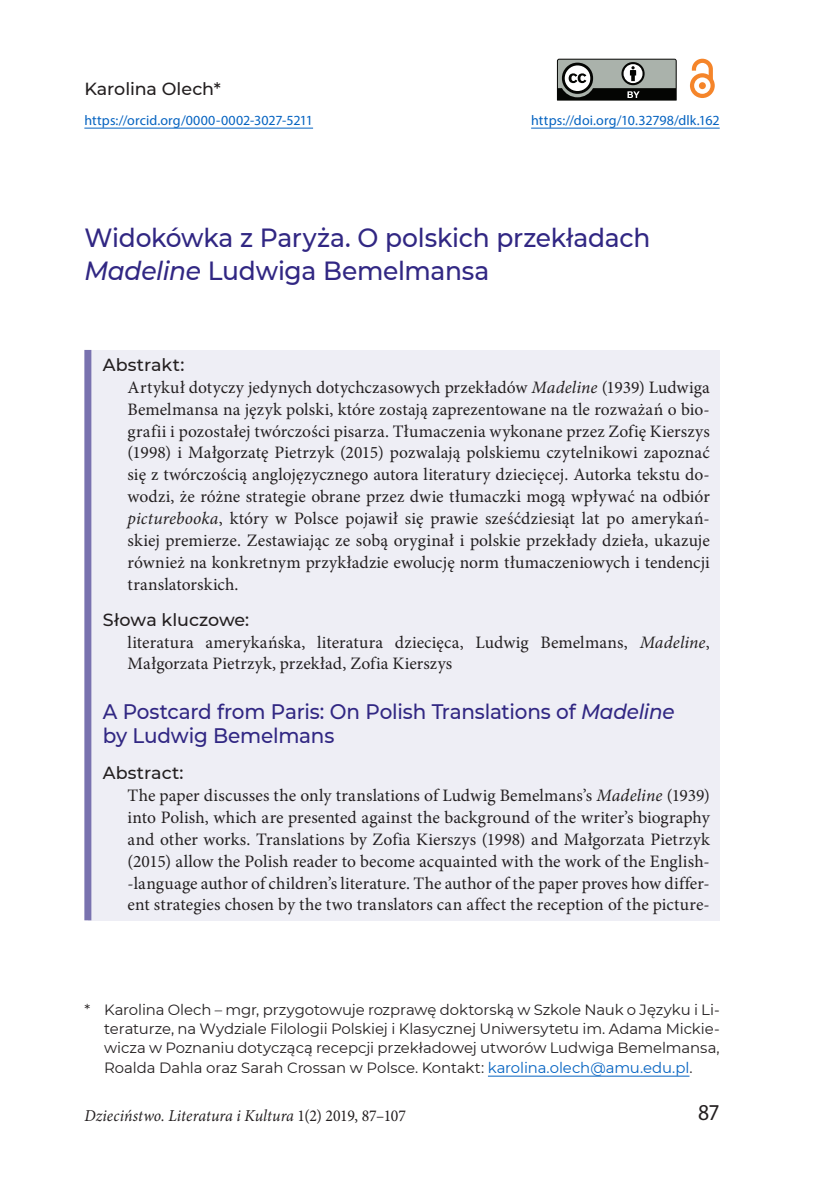
<style>
.page{position:relative;width:819px;height:1181px;background:#fff}
.page>*{position:absolute;margin:0;border:0;box-sizing:border-box;transform-origin:0 0}
.tyt1_1{font:500 26.25px/33.2px "Montserrat";letter-spacing:-.01em;color:#312783;scale:.95 1}
.pagina_cyf{font:22.75px "Myriad Pro";color:#231f20;scale:.95 1}
.tyt_ang{font:500 21px/24.5px "Montserrat";letter-spacing:-.01em;color:#312783;scale:.95 1}
.abstrakt{font:17.5px/21.9px "Minion Pro";letter-spacing:.005em;color:#231f20;text-align:justify}
.abstrakt_ang{font:17.5px/21.9px "Minion Pro";letter-spacing:.005em;color:#231f20;text-align:center}
.abstrakt_slowa{font:17.5px/21.9px "Minion Pro";letter-spacing:.01em;color:#231f20}
.tyt_abstrakt{font:500 17.5px "Montserrat";letter-spacing:.005em;color:#231f20}
.tyt1_autor{font:500 17.5px "Montserrat";letter-spacing:-.005em;color:#231f20}
.pagina_dol{font:italic 16.62px "Minion Pro";letter-spacing:.005em;color:#231f20;scale:.95 1}
.t1{font:14.88px/19.2px "Montserrat";letter-spacing:-.01em;color:#231f20;text-align:justify}
.tyt1_afil{font:14px "Myriad Pro";letter-spacing:.005em;color:#0563c1}
.s1{font-style:italic}
.s2{color:#0563c1}
.s3{font-style:normal}
</style>
<div class="page">
<svg style="left:557px;top:59px;width:120px;height:42px;background:#767b77"></svg>
<svg style="left:689px;top:59px;width:25px;height:39px"></svg>
<hr style="left:84px;top:128px;width:229px;height:1px;background:#0563c1">
<hr style="left:531px;top:128px;width:188px;height:1px;background:#0563c1">
<div style="left:88px;top:350px;width:631px;height:570px;background:#eeeef5"></div>
<div style="left:84px;top:350px;width:7px;height:570px;background:#7972af"></div>
<hr style="left:488px;top:1075px;width:201px;height:1px;background:#0563c1">
<p class="tyt1_autor" style="left:84px;top:77px;width:138px">Karolina Olech*</p>
<p class="tyt1_afil" style="left:84px;top:111px;width:230px">https://orcid.org/0000-0002-3027-5211</p>
<p class="tyt1_afil" style="left:531px;top:111px;width:190px">https://doi.org/10.32798/dlk.162</p>
<p class="tyt1_1" style="left:84px;top:220px;width:597px">Widokówka z Paryża. O polskich przekładach<br><span class="s1">Madeline</span> Ludwiga Bemelmansa</p>
<p class="tyt_abstrakt" style="left:103px;top:352px;width:83px">Abstrakt:</p>
<p class="abstrakt" style="left:128px;top:376px;width:583px">Artykuł dotyczy jedynych dotychczasowych przekładów <span class="s1">Madeline</span> (1939) Ludwiga Bemelmansa na język polski, które zostają zaprezentowane na tle rozważań o bio&shy;grafii i pozostałej twórczości pisarza. Tłumaczenia wykonane przez Zofię Kierszys (1998) i Małgorzatę Pietrzyk (2015) pozwalają polskiemu czytelnikowi zapoznać się z twórczością anglojęzycznego autora literatury dziecięcej. Autorka tekstu do&shy;wodzi, że różne strategie obrane przez dwie tłumaczki mogą wpływać na odbiór <span class="s1">picturebooka</span>, który w Polsce pojawił się prawie sześćdziesiąt lat po amerykań&shy;skiej premierze. Zestawiając ze sobą oryginał i polskie przekłady dzieła, ukazuje również na konkretnym przykładzie ewolucję norm tłumaczeniowych i tendencji translatorskich.</p>
<p class="tyt_abstrakt" style="left:103px;top:607px;width:148px">Słowa kluczowe:</p>
<p class="abstrakt_slowa" style="left:128px;top:631px;width:583px">literatura amerykańska, literatura dziecięca, Ludwig Bemelmans, <span class="s1">Madeline</span>,<br>Małgorzata Pietrzyk, przekład, Zofia Kierszys</p>
<p class="tyt_ang" style="left:103px;top:698px;width:603px">A Postcard from Paris: On Polish Translations of <span class="s1">Madeline </span>by Ludwig Bemelmans</p>
<p class="tyt_abstrakt" style="left:103px;top:760px;width:82px">Abstract:</p>
<p class="abstrakt_ang" style="left:128px;top:784px;width:583px">The paper discusses the only translations of Ludwig Bemelmans’s <span class="s1">Madeline</span> (1939) into Polish, which are presented against the background of the writer’s biography and other works. Translations by Zofia Kierszys (1998) and Małgorzata Pietrzyk (2015) allow the Polish reader to become acquainted with the work of the English&shy;language author of children’s literature. The author of the paper proves how differ&shy;ent strategies chosen by the two translators can affect the reception of the picture-</p>
<p class="t1" style="left:104px;top:999px;width:617px;text-indent:-20px">* Karolina Olech – mgr, przygotowuje rozprawę doktorską w Szkole Nauk o Języku i Li&shy;teraturze, na Wydziale Filologii Polskiej i Klasycznej Uniwersytetu im. Adama Mickie&shy;wicza w Poznaniu dotyczącą recepcji przekładowej utworów Ludwiga Bemelmansa, Roalda Dahla oraz Sarah Crossan w Polsce. Kontakt: <span class="s2">karolina.olech@amu.edu.pl</span>.</p>
<p class="pagina_dol" style="left:84px;top:1104px;width:340px">Dzieciństwo. Literatura i Kultura <span class="s3">1(2) 2019, 87–107</span></p>
<p class="pagina_cyf" style="left:698px;top:1098px;width:24px">87</p>
</div>
